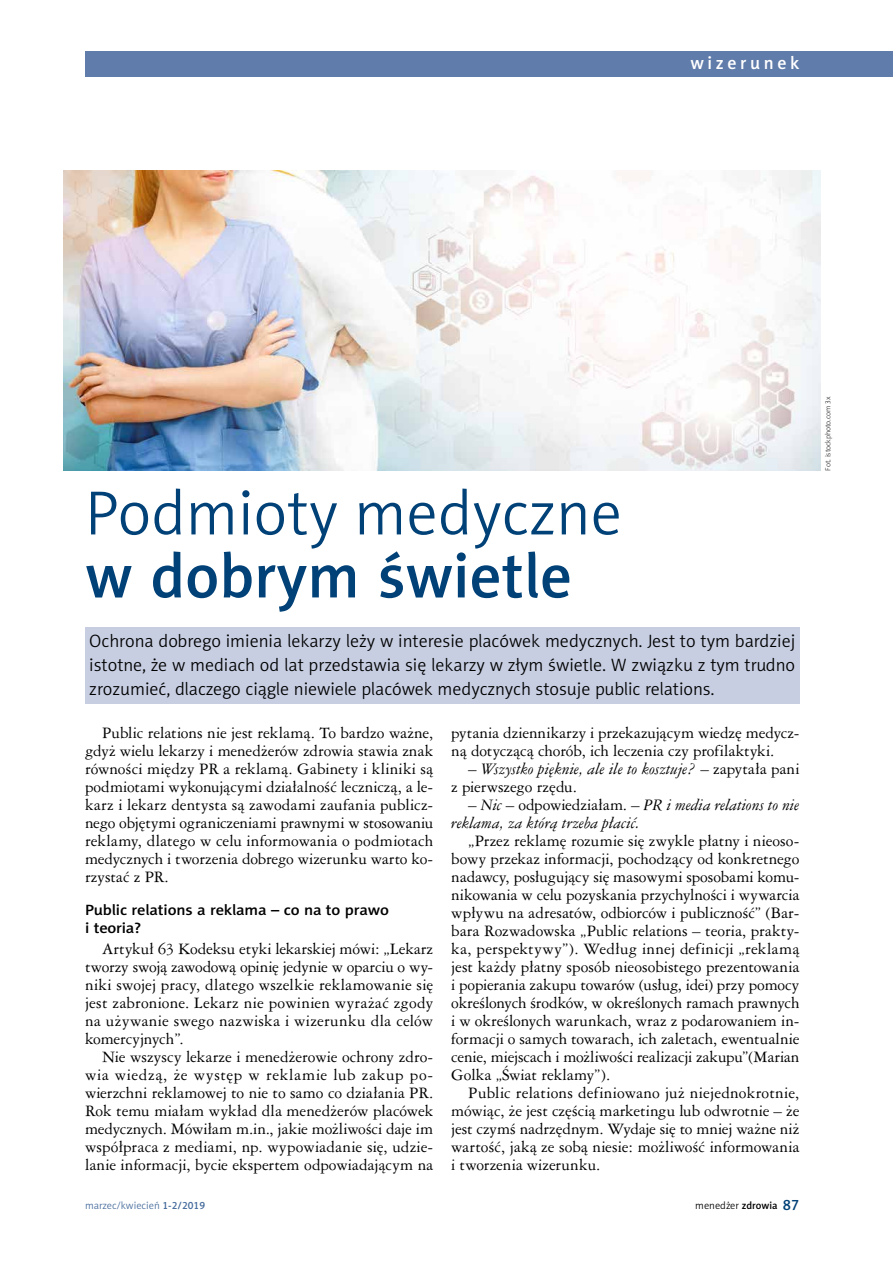
<style>
.page{position:relative;width:893px;height:1263px;background:#fff}
.page>*{position:absolute;margin:0;border:0;box-sizing:border-box;transform-origin:0 0}
.t1{font:63px "Naomi Sans EFN Light";color:#004177}
.t2{font:63px "Naomi Sans EFN Medium";color:#004177}
.t3{font:18px/24px "Naomi Sans EFN Light";color:#000;text-align:justify}
.t4{font:18px "Naomi Sans EFN Medium";letter-spacing:.2em;color:#fff}
.t5{font:15px/18px "Ameri Garmnd PL";color:#000;text-align:justify}
.t6{font:italic 15px/18px "Ameri Garmnd PL";letter-spacing:-.005em;color:#000}
.t7{font:15px/18px "Naomi Sans EFN Medium";letter-spacing:-.01em;color:#000;scale:1.1 1}
.t8{font:10.5px "Naomi Sans EFN Light";color:#456b9c}
.t9{font:10.5px "Naomi Sans EFN Light";color:#000}
.t10{font:7.5px "Naomi Sans EFN Thin";color:#000}
.s1{font-style:normal}
.s2{font-family:"Naomi Sans EFN Medium"}
.s3{font-family:"Naomi Sans EFN Medium";font-size:15px;color:#004177}
</style>
<div class="page">
<div style="left:85px;top:51px;width:808px;height:26px;background:#607caa"></div>
<div style="left:85px;top:628px;width:714px;height:76px;background:#c7cee2"></div>
<img style="left:64px;top:170px;width:757px;height:300px">
<p class="t4" style="left:690px;top:52px;width:111px">wizerunek</p>
<h1 class="t1" style="left:85px;top:478px;width:539px">Podmioty medyczne</h1>
<h1 class="t2" style="left:85px;top:539px;width:489px">w dobrym świetle</h1>
<p class="t3" style="left:89px;top:629px;width:707px">Ochrona dobrego imienia lekarzy leży w interesie placówek medycznych. Jest to tym bardziej istotne, że w mediach od lat przedstawia się lekarzy w złym świetle. W związku z tym trudno zrozumieć, dlaczego ciągle niewiele placówek medycznych stosuje public relations.</p>
<p class="t5" style="left:451px;top:723px;width:350px">pytania dziennikarzy i przekazującym wiedzę medycz&shy;ną dotyczącą chorób, ich leczenia czy profilaktyki.</p>
<p class="t6" style="left:451px;top:759px;width:350px;text-indent:17px"><span class="s1">–</span> Wszystko pięknie, ale ile to kosztuje? <span class="s1">– zapytała pani z pierwszego rzędu.</span></p>
<p class="t6" style="left:451px;top:795px;width:350px;text-indent:17px"><span class="s1">–</span> Nic <span class="s1">– odpowiedziałam. –</span> PR i media relations to nie reklama, za którą trzeba płacić.</p>
<p class="t5" style="left:451px;top:831px;width:350px;text-indent:17px">„Przez reklamę rozumie się zwykle płatny i nieoso&shy;bowy przekaz informacji, pochodzący od konkretnego nadawcy, posługujący się masowymi sposobami komu&shy;nikowania w celu pozyskania przychylności i wywarcia wpływu na adresatów, odbiorców i publiczność” (Bar&shy;bara Rozwadowska „Public relations – teoria, prakty&shy;ka, perspektywy”). Według innej definicji „reklamą jest każdy płatny sposób nieosobistego prezentowania i popierania zakupu towarów (usług, idei) przy pomocy określonych środków, w określonych ramach prawnych i w określonych warunkach, wraz z podarowaniem in&shy;formacji o samych towarach, ich zaletach, ewentualnie cenie, miejscach i możliwości realizacji zakupu”(Marian Golka „Świat reklamy”).</p>
<p class="t5" style="left:451px;top:1083px;width:350px;text-indent:17px">Public relations definiowano już niejednokrotnie, mówiąc, że jest częścią marketingu lub odwrotnie – że jest czymś nadrzędnym. Wydaje się to mniej ważne niż wartość, jaką ze sobą niesie: możliwość informowania i tworzenia wizerunku.</p>
<p class="t5" style="left:85px;top:723px;width:350px;text-indent:17px">Public relations nie jest reklamą. To bardzo ważne, gdyż wielu lekarzy i menedżerów zdrowia stawia znak równości między PR a reklamą. Gabinety i kliniki są podmiotami wykonującymi działalność leczniczą, a le&shy;karz i lekarz dentysta są zawodami zaufania publicz&shy;nego objętymi ograniczeniami prawnymi w stosowaniu reklamy, dlatego w celu informowania o podmiotach medycznych i tworzenia dobrego wizerunku warto ko&shy;rzystać z PR.</p>
<p class="t7" style="left:85px;top:901px;width:278px">Public relations a reklama – co na to prawo i teoria?</p>
<p class="t5" style="left:85px;top:939px;width:350px;text-indent:17px">Artykuł 63 Kodeksu etyki lekarskiej mówi: „Lekarz tworzy swoją zawodową opinię jedynie w oparciu o wy&shy;niki swojej pracy, dlatego wszelkie reklamowanie się jest zabronione. Lekarz nie powinien wyrażać zgody na używanie swego nazwiska i wizerunku dla celów komercyjnych”.</p>
<p class="t5" style="left:85px;top:1047px;width:350px;text-indent:17px">Nie wszyscy lekarze i menedżerowie ochrony zdro&shy;wia wiedzą, że występ w reklamie lub zakup po&shy;wierzchni reklamowej to nie to samo co działania PR.<br>Rok temu miałam wykład dla menedżerów placówek medycznych. Mówiłam m.in., jakie możliwości daje im współpraca z mediami, np. wypowiadanie się, udzie&shy;lanie informacji, bycie ekspertem odpowiadającym na</p>
<p class="t8" style="left:85px;top:1199px;width:122px">marzec/kwiecień <span class="s2">1-2/2019</span></p>
<p class="t9" style="left:695px;top:1199px;width:106px">menedżer <span class="s2">zdrowia</span> <span class="s3">87</span></p>
<p class="t10" style="left:824px;top:471px;width:75px;rotate:-90deg">Fot. istockphoto.com 3x</p>
</div>
